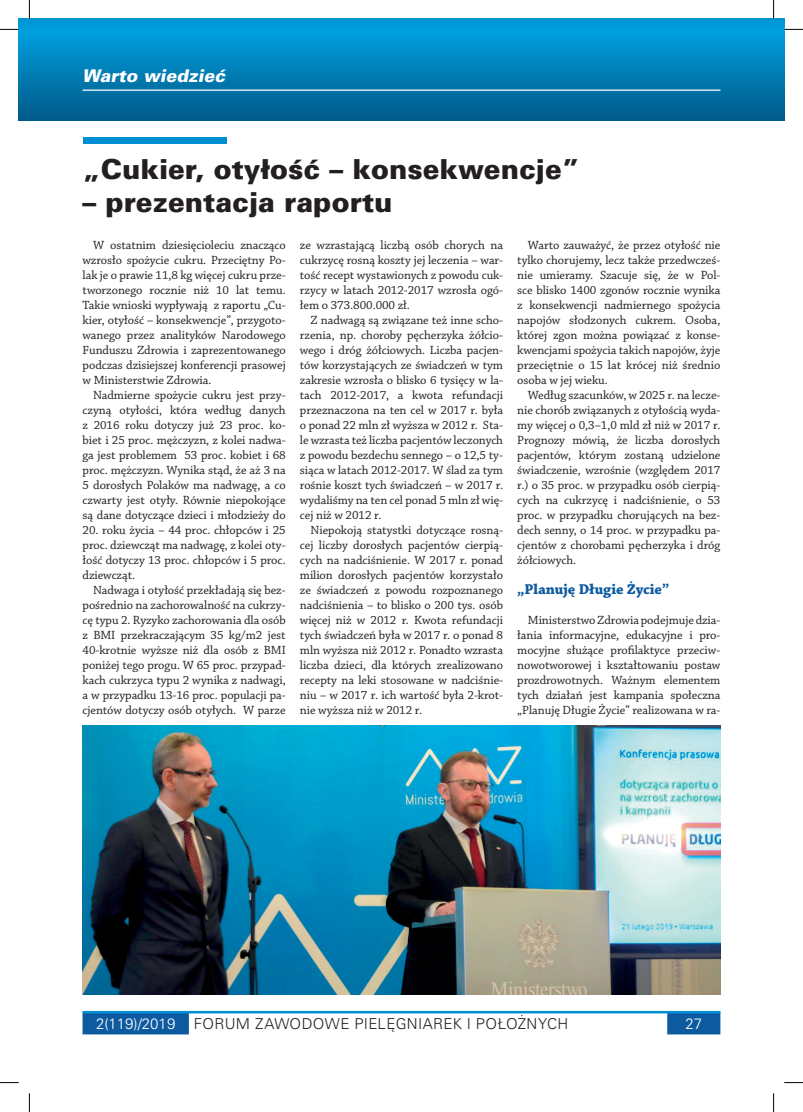
<style>
.page{position:relative;width:803px;height:1112px;background:#fff}
.page>*{position:absolute;margin:0;border:0;box-sizing:border-box;transform-origin:0 0}
.t1{font:27.5px "USA Black";color:#231f20}
.t2{font:italic 17.5px "USA Black";color:#fff}
.t3{font:15px "USA Light";letter-spacing:.02em;color:#231f20}
.t4{font:700 15px "Chaparral Pro";letter-spacing:-.005em;color:#0d5aa0}
.t5{font:15px "USA Light";color:#fff}
.t6{font:12.5px/15px "Chaparral Pro";letter-spacing:-.005em;color:#231f20;text-align:justify}
.s1{color:#fff}
</style>
<div class="page">
<svg style="left:19px;top:19px;width:10px;height:101px"></svg>
<svg style="left:83px;top:1013px;width:637px;height:21px"></svg>
<hr style="left:83px;top:1010px;width:637px;height:3px;background:#008ed2">
<div style="left:29px;top:19px;width:755px;height:101px;background:linear-gradient(to bottom,#00a5e6,#005b8b)"></div>
<div style="left:83px;top:137px;width:143px;height:6px;background:#008ed2"></div>
<img style="left:83px;top:725px;width:637px;height:269px">
<hr style="left:83px;top:89px;width:637px;height:2px;background:#fff">
<svg style="left:0;top:29px;width:19px;height:1px"></svg>
<svg style="left:784px;top:29px;width:19px;height:1px"></svg>
<svg style="left:0;top:1082px;width:19px;height:1px"></svg>
<svg style="left:784px;top:1082px;width:19px;height:1px"></svg>
<svg style="left:29px;top:0;width:1px;height:19px"></svg>
<svg style="left:29px;top:1093px;width:1px;height:18px"></svg>
<svg style="left:773px;top:0;width:1px;height:19px"></svg>
<svg style="left:773px;top:1093px;width:1px;height:18px"></svg>
<h2 class="t2" style="left:83px;top:66px;width:144px">Warto wiedzieć</h2>
<h1 class="t1" style="left:83px;top:152px;width:499px">„Cukier, otyłość – konsekwencje”</h1>
<h1 class="t1" style="left:83px;top:185px;width:312px">– prezentacja raportu</h1>
<p class="t6" style="left:83px;top:238px;width:205px;text-indent:11px">W ostatnim dziesięcioleciu znacząco wzrosło spożycie cukru. Przeciętny Po&shy;lak je o prawie 11,8 kg więcej cukru prze&shy;tworzonego rocznie niż 10 lat temu.<br>Takie wnioski wypływają z raportu „Cu&shy;kier, otyłość – konsekwencje”, przygoto&shy;wanego przez analityków Narodowego Funduszu Zdrowia i zaprezentowanego podczas dzisiejszej konferencji prasowej w Ministerstwie Zdrowia.</p>
<p class="t6" style="left:83px;top:388px;width:205px;text-indent:11px">Nadmierne spożycie cukru jest przy&shy;czyną otyłości, która według danych z 2016 roku dotyczy już 23 proc. ko&shy;biet i 25 proc. mężczyzn, z kolei nadwa&shy;ga jest problemem 53 proc. kobiet i 68 proc. mężczyzn. Wynika stąd, że aż 3 na 5 dorosłych Polaków ma nadwagę, a co czwarty jest otyły. Równie niepokojące są dane dotyczące dzieci i młodzieży do</p>
<p class="t6" style="left:83px;top:523px;width:205px">20. roku życia – 44 proc. chłopców i 25 proc. dziewcząt ma nadwagę, z kolei oty&shy;łość dotyczy 13 proc. chłopców i 5 proc. dziewcząt.</p>
<p class="t6" style="left:83px;top:583px;width:205px;text-indent:11px">Nadwaga i otyłość przekładają się bez&shy;pośrednio na zachorowalność na cukrzy&shy;cę typu 2. Ryzyko zachorowania dla osób z BMI przekraczającym 35 kg/m2 jest 40-krotnie wyższe niż dla osób z BMI poniżej tego progu. W 65 proc. przypad&shy;kach cukrzyca typu 2 wynika z nadwagi, a w przypadku 13-16 proc. populacji pa&shy;cjentów dotyczy osób otyłych. W parze</p>
<p class="t6" style="left:300px;top:238px;width:205px">ze wzrastającą liczbą osób chorych na cukrzycę rosną koszty jej leczenia – war&shy;tość recept wystawionych z powodu cuk&shy;rzycy w latach 2012-2017 wzrosła ogó&shy;łem o 373.800.000 zł.</p>
<p class="t6" style="left:300px;top:313px;width:205px;text-indent:11px">Z nadwagą są związane też inne scho&shy;rzenia, np. choroby pęcherzyka żółcio&shy;wego i dróg żółciowych. Liczba pacjen&shy;tów korzystających ze świadczeń w tym zakresie wzrosła o blisko 6 tysięcy w la&shy;tach 2012-2017, a kwota refundacji przeznaczona na ten cel w 2017 r. była o ponad 22 mln zł wyższa w 2012 r. Sta&shy;le wzrasta też liczba pacjentów leczonych z powodu bezdechu sennego – o 12,5 ty&shy;siąca w latach 2012-2017. W ślad za tym rośnie koszt tych świadczeń – w 2017 r. wydaliśmy na ten cel ponad 5 mln zł wię&shy;cej niż w 2012 r.</p>
<p class="t6" style="left:300px;top:523px;width:205px;text-indent:11px">Niepokoją statystki dotyczące rosną&shy;cej liczby dorosłych pacjentów cierpią&shy;cych na nadciśnienie. W 2017 r. ponad milion dorosłych pacjentów korzystało ze świadczeń z powodu rozpoznanego nadciśnienia – to blisko o 200 tys. osób więcej niż w 2012 r. Kwota refundacji tych świadczeń była w 2017 r. o ponad 8 mln wyższa niż 2012 r. Ponadto wzrasta liczba dzieci, dla których zrealizowano recepty na leki stosowane w nadciśnie&shy;niu – w 2017 r. ich wartość była 2-krot&shy;nie wyższa niż w 2012 r.</p>
<p class="t6" style="left:517px;top:238px;width:205px;text-indent:11px">Warto zauważyć, że przez otyłość nie tylko chorujemy, lecz także przedwcześ&shy;nie umieramy. Szacuje się, że w Pol&shy;sce blisko 1400 zgonów rocznie wynika z konsekwencji nadmiernego spożycia napojów słodzonych cukrem. Osoba, której zgon można powiązać z konse&shy;kwencjami spożycia takich napojów, żyje przeciętnie o 15 lat krócej niż średnio osoba w jej wieku.</p>
<p class="t6" style="left:517px;top:388px;width:205px;text-indent:11px">Według szacunków, w 2025 r. na lecze&shy;nie chorób związanych z otyłością wyda&shy;my więcej o 0,3–1,0 mld zł niż w 2017 r.<br>Prognozy mówią, że liczba dorosłych pacjentów, którym zostaną udzielone świadczenie, wzrośnie (względem 2017 r.) o 35 proc. w przypadku osób cierpią&shy;cych na cukrzycę i nadciśnienie, o 53 proc. w przypadku chorujących na bez&shy;dech senny, o 14 proc. w przypadku pa&shy;cjentów z chorobami pęcherzyka i dróg żółciowych.</p>
<p class="t4" style="left:517px;top:580px;width:154px">„Planuję Długie Życie”</p>
<p class="t6" style="left:517px;top:613px;width:205px;text-indent:11px">Ministerstwo Zdrowia podejmuje dzia&shy;łania informacyjne, edukacyjne i pro&shy;mocyjne służące profilaktyce przeciw&shy;nowotworowej i kształtowaniu postaw prozdrowotnych. Ważnym elementem tych działań jest kampania społeczna „Planuję Długie Życie” realizowana w ra-</p>
<p class="t3" style="left:96px;top:1015px;width:474px"><span class="s1">2(119)/2019</span> FORUM ZAWODOWE PIELĘGNIAREK I POŁOŻNYCH</p>
<p class="t5" style="left:685px;top:1015px;width:18px">27</p>
</div>
